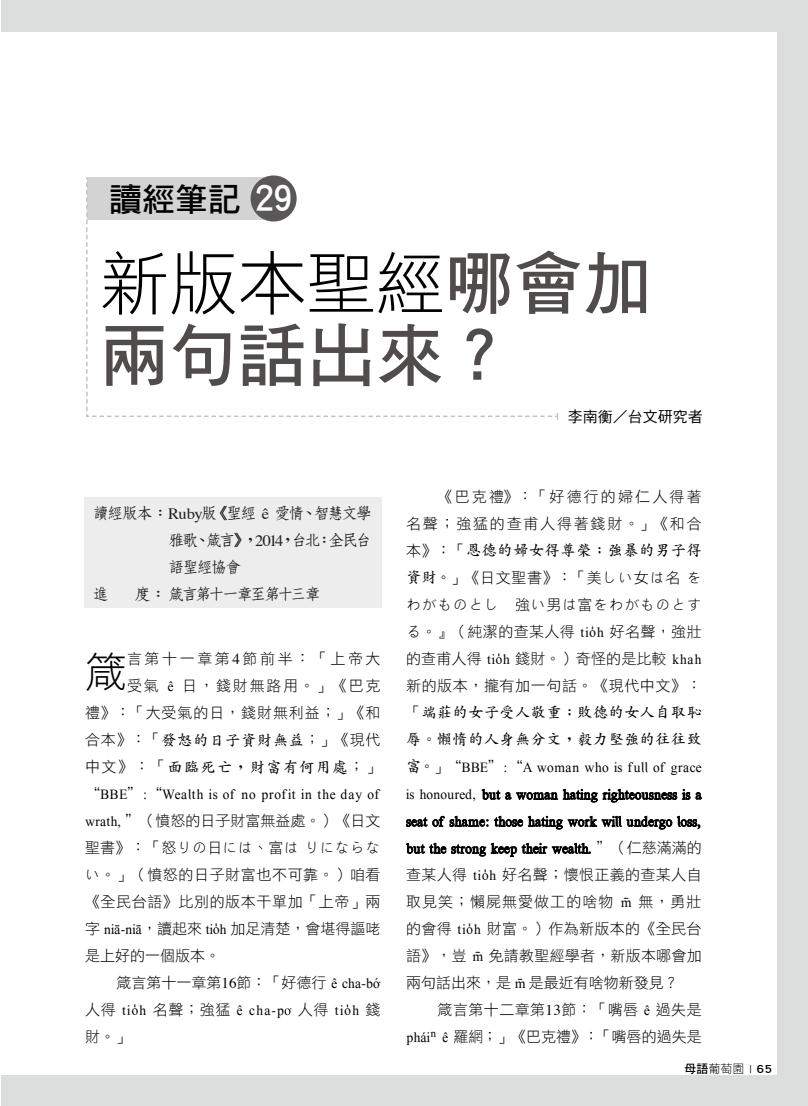
<style>
.page{position:relative;width:808px;height:1106px;background:#fff}
.page>*{position:absolute;margin:0;border:0;box-sizing:border-box;transform-origin:0 0}
.t1{font:69px "DF Hei Std W3";color:#000}
.t2{font:69px "DF Hei Std W7";color:#4f4c4b}
.t3{font:42px "DF Hei Std W3";color:#000}
.t4{font:33px "DF Hei Std W7";color:#000}
.t5{font:700 15.75px "AR Fang Song B5";letter-spacing:-.155em;color:#1f1e1d;scale:1.05 1}
.t6{font:700 15.75px "AR Fang Song B5";letter-spacing:-.175em;color:#1f1e1d;scale:1.05 1}
.t7{font:15px/27px "DF Hei Std W3";letter-spacing:.04em;color:#000;text-align:justify}
.t8{font:15px/27.2px "Taiwanese Serif";color:#000;text-align:justify}
.t9{font:15px/27px "DF Hei Std W3";letter-spacing:.125em;color:#000;text-align:right}
.t10{font:700 15px/26.7px "AR Kai B5";letter-spacing:.04em;color:#000}
.t11{font:15px "Taiwanese Serif";letter-spacing:.04em;color:#000}
.t12{font:15px/27px "DF Hei Std W3";letter-spacing:.12em;color:#000;text-align:right}
.t13{font:15px "Taiwanese Serif";letter-spacing:.08em;color:#000}
.t14{font:15px "DF Hei Std W3";color:#000}
.t15{font:700 15px "AR Kai B5";letter-spacing:.1em;color:#000}
.t16{font:15px "DF Hei Std W5";color:#000}
.t17{font:12px "DF Hei Std W7";color:#000}
.s1{font-size:39px;color:#fff}
.s2{font-family:"DF Hei Std W7";color:#4f4c4b}
.s3{font-family:"Times";font-weight:400}
.s4{font-family:"Times"}
.s5{font-family:"Taiwanese Serif"}
.s6{font-family:"AR Kai B5";font-weight:700}
.s7{font-family:"DF Hei Std W3";font-weight:400}
.s8{font-family:"DF Hei Std W3"}
</style>
<div class="page">
<div style="left:1px;top:0;width:807px;height:1106px;background:#dcdddd"></div>
<div style="left:0;top:32px;width:776px;height:1042px;background:#fff"></div>
<svg style="left:285px;top:1008px;width:6px;height:7px"></svg>
<svg style="left:481px;top:788px;width:221px;height:14px"></svg>
<svg style="left:406px;top:815px;width:295px;height:14px"></svg>
<svg style="left:406px;top:842px;width:185px;height:14px"></svg>
<svg style="left:86px;top:176px;width:204px;height:6px"></svg>
<svg style="left:86px;top:182px;width:472px;height:238px"></svg>
<div style="left:84px;top:497px;width:298px;height:111px;background:#ededed"></div>
<h3 class="t4" style="left:109px;top:181px;width:186px">讀經筆記 <span class="s1">29</span></h3>
<h1 class="t1" style="left:100px;top:246px;width:553px">新版本聖經<span class="s2">哪會加</span></h1>
<h1 class="t2" style="left:100px;top:317px;width:415px">兩句話出來？</h1>
<p class="t16" style="left:568px;top:409px;width:136px">李南衡／台文研究者</p>
<p class="t5" style="left:93px;top:505px;width:267px">讀經版本： <span class="s3">Ruby</span>版《聖經 <span class="s3">ê</span> 愛情、智慧文學</p>
<p class="t5" style="left:168px;top:532px;width:196px">雅歌、箴言》，<span class="s3">2014</span>，台北：全民台</p>
<p class="t5" style="left:168px;top:559px;width:72px">語聖經協會</p>
<p class="t6" style="left:93px;top:586px;width:219px">進　 度：箴言第十一章至第十三章</p>
<p class="t9" style="left:85px;top:645px;width:297px">言第十一章第<span class="s4">4</span>節前半：「上帝大<br>受氣 <span class="s5">ê</span> 日，錢財無路用。」《巴克<br>禮》：「大受氣的日，錢財無利益；」《和合本》：「<span class="s6">發怒的日子資財無益</span>；」《現代</p>
<p class="t15" style="left:85px;top:759px;width:297px"><span class="s7">中文》：「</span>面臨死亡，財富有何用處<span class="s7">；」</span></p>
<p class="t11" style="left:85px;top:785px;width:297px"><span class="s8">“</span>BBE<span class="s8">＂</span>:<span class="s8">“</span>Wealth is of no profit in the day of</p>
<p class="t7" style="left:85px;top:807px;width:297px"><span class="s5">wrath,</span> ＂（憤怒的日子財富無益處。）《日文聖書》：「怒りの日には、富はりにならない。」（憤怒的日子財富也不可靠。）咱看《全民台語》比別的版本干單加「上帝」兩字 <span class="s5">niä-niä</span>，讀起來 <span class="s5">tiõh</span> 加足清楚，會堪得謳咾是上好的一個版本。</p>
<p class="t14" style="left:117px;top:974px;width:266px">箴言第十一章第<span class="s4">16</span>節：「好德行 <span class="s5">ê cha-b¯</span></p>
<p class="t13" style="left:85px;top:1001px;width:297px"><span class="s8">人得</span> tiõh <span class="s8">名聲；強猛</span> ê cha-p <span class="s8">人得</span> tiõh <span class="s8">錢</span></p>
<p class="t7" style="left:85px;top:1023px;width:46px">財。」</p>
<h2 class="t3" style="left:85px;top:649px;width:43px">箴</h2>
<p class="t12" style="left:406px;top:483px;width:297px">《巴克禮》：「好德行的婦仁人得著<br>名聲；強猛的查甫人得著錢財。」《和合</p>
<p class="t10" style="left:406px;top:537px;width:297px"><span class="s7">本》：「</span>恩德的婦女得尊榮；強暴的男子得</p>
<p class="t7" style="left:406px;top:563px;width:297px"><span class="s6">資財。</span>」《日文聖書》：「美しい女は名をわがものとし　強い男は富をわがものとする。』（純潔的查某人得 <span class="s5">tiõh</span> 好名聲，強壯的查甫人得 <span class="s5">tiõh</span> 錢財。）奇怪的是比較 <span class="s5">khah</span>新的版本，攏有加一句話。《現代中文》：</p>
<p class="t10" style="left:406px;top:699px;width:297px"><span class="s7">「</span>端莊的女子受人敬重；敗德的女人自取恥辱。懶惰的人身無分文，毅力堅強的往往致</p>
<p class="t8" style="left:406px;top:753px;width:297px"><span class="s6">富。</span><span class="s8">」“</span>BBE<span class="s8">＂</span>:<span class="s8">“</span>A woman who is full of grace is honoured, but a woman hating righteousness is a seat of shame: those hating work will undergo loss, but the strong keep their wealth. <span class="s8">＂（仁慈滿滿的</span></p>
<p class="t7" style="left:406px;top:861px;width:297px">查某人得 <span class="s5">tiõh</span> 好名聲；懷恨正義的查某人自取見笑；懶屍無愛做工的啥物 <span class="s5">˜</span> 無，勇壯的會得 <span class="s5">tiõh</span> 財富。）作為新版本的《全民台語》，豈 <span class="s5">˜</span> 免請教聖經學者，新版本哪會加兩句話出來，是 <span class="s5">˜</span> 是最近有啥物新發見？</p>
<p class="t7" style="left:406px;top:996px;width:297px;text-align:right">箴言第十二章第<span class="s4">13</span>節：「嘴唇 <span class="s5">ê</span> 過失是<span class="s5">phái</span><sup>n</sup> <span class="s5">ê</span> 羅網；」《巴克禮》：「嘴唇的過失是</p>
<p class="t17" style="left:685px;top:1062px;width:89px">母語<span class="s8">葡萄園 |</span> 65</p>
</div>
